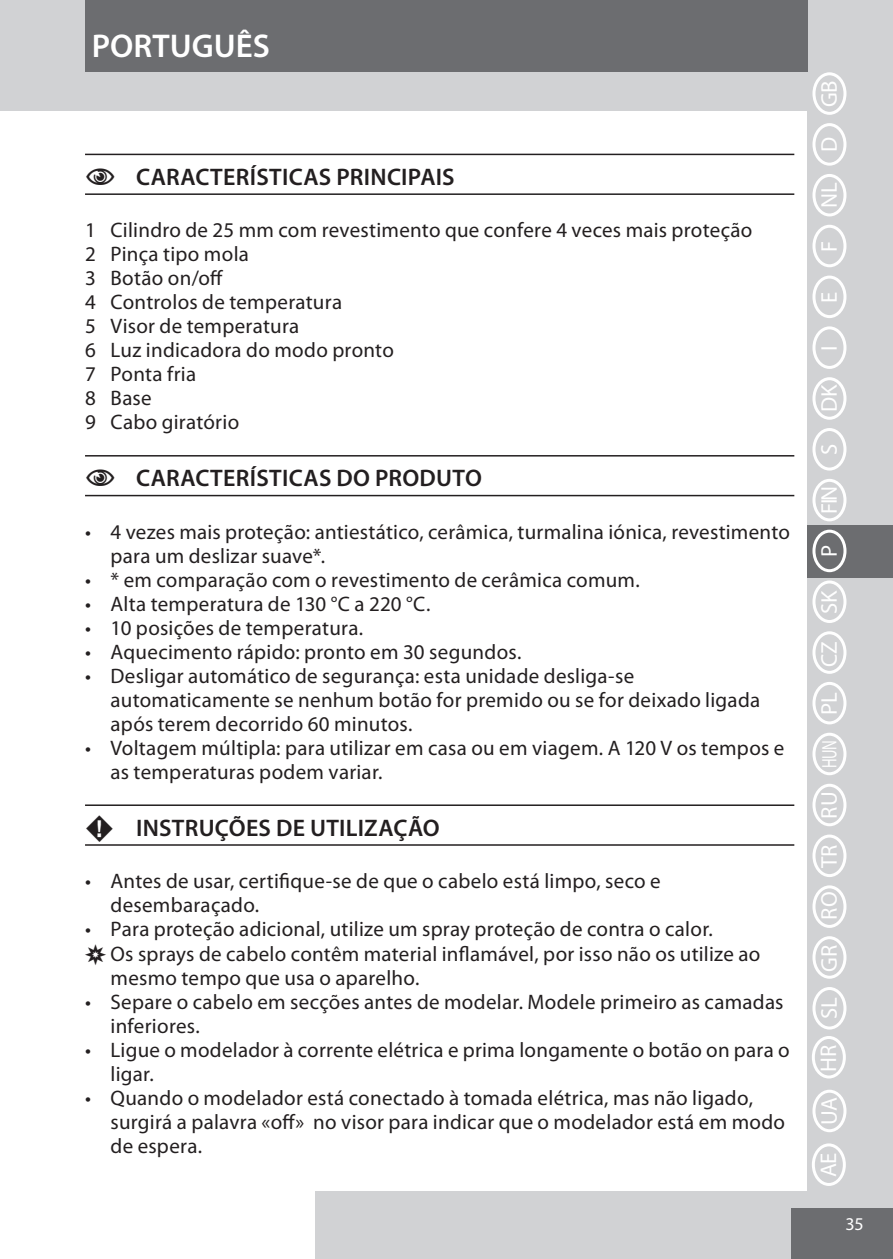
<style>
.page{position:relative;width:893px;height:1259px;background:#fff}
.page>*{position:absolute;margin:0;border:0;box-sizing:border-box;transform-origin:0 0}
.t1{font:600 33px "Myriad Pro";color:#fff}
.t2{font:600 24px "Myriad Pro";letter-spacing:.01em;color:#231f20}
.t3{font:22.8px "Myriad Pro";color:#fff}
.t4{font:21px/24px "Myriad Pro";letter-spacing:.01em;color:#231f20}
.t5{font:21px "Myriad Pro";color:#fff;scale:.7 1}
.t6{font:18px "Myriad Pro";color:#fff}
.s1{font-family:"Myriad Points";font-weight:400}
.s2{font-family:"Myriad Graphics"}
.s3{font-size:22.8px}
</style>
<div class="page">
<div style="left:315px;top:1191px;width:578px;height:68px;background:#d1d2d4"></div>
<div style="left:791px;top:1208px;width:102px;height:51px;background:#6c6d70"></div>
<div style="left:0;top:0;width:893px;height:111px;background:#d1d2d4"></div>
<div style="left:85px;top:0;width:723px;height:72px;background:#6c6d70"></div>
<div style="left:808px;top:90px;width:85px;height:1111px;background:#d1d2d4"></div>
<hr style="left:85px;top:154px;width:709px;height:1px;background:#231f20">
<hr style="left:85px;top:193px;width:709px;height:2px;background:#231f20">
<hr style="left:85px;top:455px;width:709px;height:1px;background:#231f20">
<hr style="left:85px;top:495px;width:709px;height:1px;background:#231f20">
<hr style="left:85px;top:804px;width:709px;height:2px;background:#231f20">
<hr style="left:85px;top:844px;width:709px;height:1px;background:#231f20">
<div style="left:808px;top:525px;width:85px;height:52px;background:#6c6d70"></div>
<div style="left:812px;top:72px;width:34px;height:43px;border:3px solid #fff;border-radius:50%"></div>
<div style="left:812px;top:123px;width:34px;height:43px;border:3px solid #fff;border-radius:50%"></div>
<div style="left:812px;top:174px;width:34px;height:42px;border:3px solid #fff;border-radius:50%"></div>
<div style="left:812px;top:225px;width:34px;height:42px;border:3px solid #fff;border-radius:50%"></div>
<div style="left:812px;top:275px;width:34px;height:43px;border:3px solid #fff;border-radius:50%"></div>
<div style="left:812px;top:326px;width:34px;height:43px;border:3px solid #fff;border-radius:50%"></div>
<div style="left:812px;top:377px;width:34px;height:43px;border:3px solid #fff;border-radius:50%"></div>
<div style="left:812px;top:428px;width:34px;height:42px;border:3px solid #fff;border-radius:50%"></div>
<div style="left:812px;top:479px;width:34px;height:42px;border:3px solid #fff;border-radius:50%"></div>
<div style="left:812px;top:529px;width:34px;height:43px;border:3px solid #fff;border-radius:50%"></div>
<div style="left:812px;top:580px;width:34px;height:43px;border:3px solid #fff;border-radius:50%"></div>
<div style="left:812px;top:631px;width:34px;height:43px;border:3px solid #fff;border-radius:50%"></div>
<div style="left:812px;top:732px;width:34px;height:43px;border:3px solid #fff;border-radius:50%"></div>
<div style="left:812px;top:682px;width:34px;height:42px;border:3px solid #fff;border-radius:50%"></div>
<div style="left:812px;top:783px;width:34px;height:43px;border:3px solid #fff;border-radius:50%"></div>
<div style="left:812px;top:834px;width:34px;height:43px;border:3px solid #fff;border-radius:50%"></div>
<div style="left:812px;top:885px;width:34px;height:43px;border:3px solid #fff;border-radius:50%"></div>
<div style="left:812px;top:936px;width:34px;height:42px;border:3px solid #fff;border-radius:50%"></div>
<div style="left:812px;top:987px;width:34px;height:42px;border:3px solid #fff;border-radius:50%"></div>
<div style="left:812px;top:1143px;width:34px;height:43px;border:3px solid #fff;border-radius:50%"></div>
<div style="left:812px;top:1036px;width:34px;height:42px;border:3px solid #fff;border-radius:50%"></div>
<div style="left:812px;top:1089px;width:34px;height:43px;border:3px solid #fff;border-radius:50%"></div>
<h1 class="t1" style="left:92px;top:25px;width:180px">PORTUGUÊS</h1>
<p class="t2" style="left:85px;top:162px;width:371px"><span class="s1">C</span> CARACTERÍSTICAS PRINCIPAIS</p>
<p class="t4" style="left:85px;top:218px;width:669px">1 Cilindro de 25 mm com revestimento que confere 4 veces mais proteção<br>2 Pinça tipo mola<br>3 Botão on/off<br>4 Controlos de temperatura<br>5 Visor de temperatura<br>6 Luz indicadora do modo pronto<br>7 Ponta fria<br>8 Base<br>9 Cabo giratório</p>
<p class="t2" style="left:85px;top:463px;width:398px"><span class="s1">C</span> CARACTERÍSTICAS DO PRODUTO</p>
<p class="t4" style="left:111px;top:519px;width:681px;text-indent:-26px">• 4 vezes mais proteção: antiestático, cerâmica, turmalina iónica, revestimento para um deslizar suave*.</p>
<p class="t4" style="left:85px;top:567px;width:556px">• * em comparação com o revestimento de cerâmica comum.</p>
<p class="t4" style="left:85px;top:591px;width:347px">• Alta temperatura de 130 °C a 220 °C.</p>
<p class="t4" style="left:85px;top:615px;width:280px">• 10 posições de temperatura.</p>
<p class="t4" style="left:85px;top:639px;width:438px">• Aquecimento rápido: pronto em 30 segundos.</p>
<p class="t4" style="left:111px;top:663px;width:651px;text-indent:-26px">• Desligar automático de segurança: esta unidade desliga-se automaticamente se nenhum botão for premido ou se for deixado ligada após terem decorrido 60 minutos.</p>
<p class="t4" style="left:111px;top:735px;width:675px;text-indent:-26px">• Voltagem múltipla: para utilizar em casa ou em viagem. A 120 V os tempos e as temperaturas podem variar.</p>
<p class="t2" style="left:85px;top:812px;width:356px"><span class="s1">F</span> INSTRUÇÕES DE UTILIZAÇÃO</p>
<p class="t4" style="left:111px;top:868px;width:552px;text-indent:-26px">• Antes de usar, certifique-se de que o cabelo está limpo, seco e desembaraçado.</p>
<p class="t4" style="left:85px;top:916px;width:629px">• Para proteção adicional, utilize um spray proteção de contra o calor.</p>
<p class="t4" style="left:85px;top:942px;width:677px"><span class="s2">,</span> Os sprays de cabelo contêm material inflamável, por isso não os utilize ao</p>
<p class="t4" style="left:111px;top:966px;width:310px">mesmo tempo que usa o aparelho.</p>
<p class="t4" style="left:111px;top:990px;width:674px;text-indent:-26px">• Separe o cabelo em secções antes de modelar. Modele primeiro as camadas inferiores.</p>
<p class="t4" style="left:111px;top:1038px;width:681px;text-indent:-26px">• Ligue o modelador à corrente elétrica e prima longamente o botão on para o ligar.</p>
<p class="t4" style="left:111px;top:1086px;width:676px;text-indent:-26px">• Quando o modelador está conectado à tomada elétrica, mas não ligado, surgirá a palavra «off» no visor para indicar que o modelador está em modo de espera.</p>
<p class="t3" style="left:815px;top:107px;width:29px;rotate:-90deg">GB</p>
<p class="t3" style="left:815px;top:152px;width:17px;rotate:-90deg">D</p>
<p class="t3" style="left:815px;top:208px;width:27px;rotate:-90deg">NL</p>
<p class="t3" style="left:815px;top:252px;width:13px;rotate:-90deg">F</p>
<p class="t3" style="left:815px;top:303px;width:13px;rotate:-90deg">E</p>
<p class="t3" style="left:815px;top:350px;width:7px;rotate:-90deg">I</p>
<p class="t3" style="left:815px;top:412px;width:29px;rotate:-90deg">DK</p>
<p class="t3" style="left:815px;top:455px;width:13px;rotate:-90deg">S</p>
<p class="t3" style="left:815px;top:514px;width:30px;rotate:-90deg">FIN</p>
<p class="t3" style="left:815px;top:557px;width:14px;rotate:-90deg">P</p>
<p class="t3" style="left:815px;top:614px;width:25px;rotate:-90deg">SK</p>
<p class="t3" style="left:815px;top:667px;width:27px;rotate:-90deg">CZ</p>
<p class="t5" style="left:816px;top:768px;width:110px;rotate:-90deg">HUN <span class="s3">PL</span></p>
<p class="t3" style="left:815px;top:818px;width:28px;rotate:-90deg">RU</p>
<p class="t3" style="left:815px;top:868px;width:25px;rotate:-90deg">TR</p>
<p class="t3" style="left:815px;top:919px;width:30px;rotate:-90deg">RO</p>
<p class="t3" style="left:815px;top:972px;width:28px;rotate:-90deg">GR</p>
<p class="t3" style="left:815px;top:1019px;width:23px;rotate:-90deg">SL</p>
<p class="t3" style="left:814px;top:1071px;width:29px;rotate:-90deg">HR</p>
<p class="t3" style="left:815px;top:1125px;width:29px;rotate:-90deg">UA</p>
<p class="t3" style="left:814px;top:1177px;width:27px;rotate:-90deg">AE</p>
<p class="t6" style="left:845px;top:1212px;width:20px">35</p>
</div>
